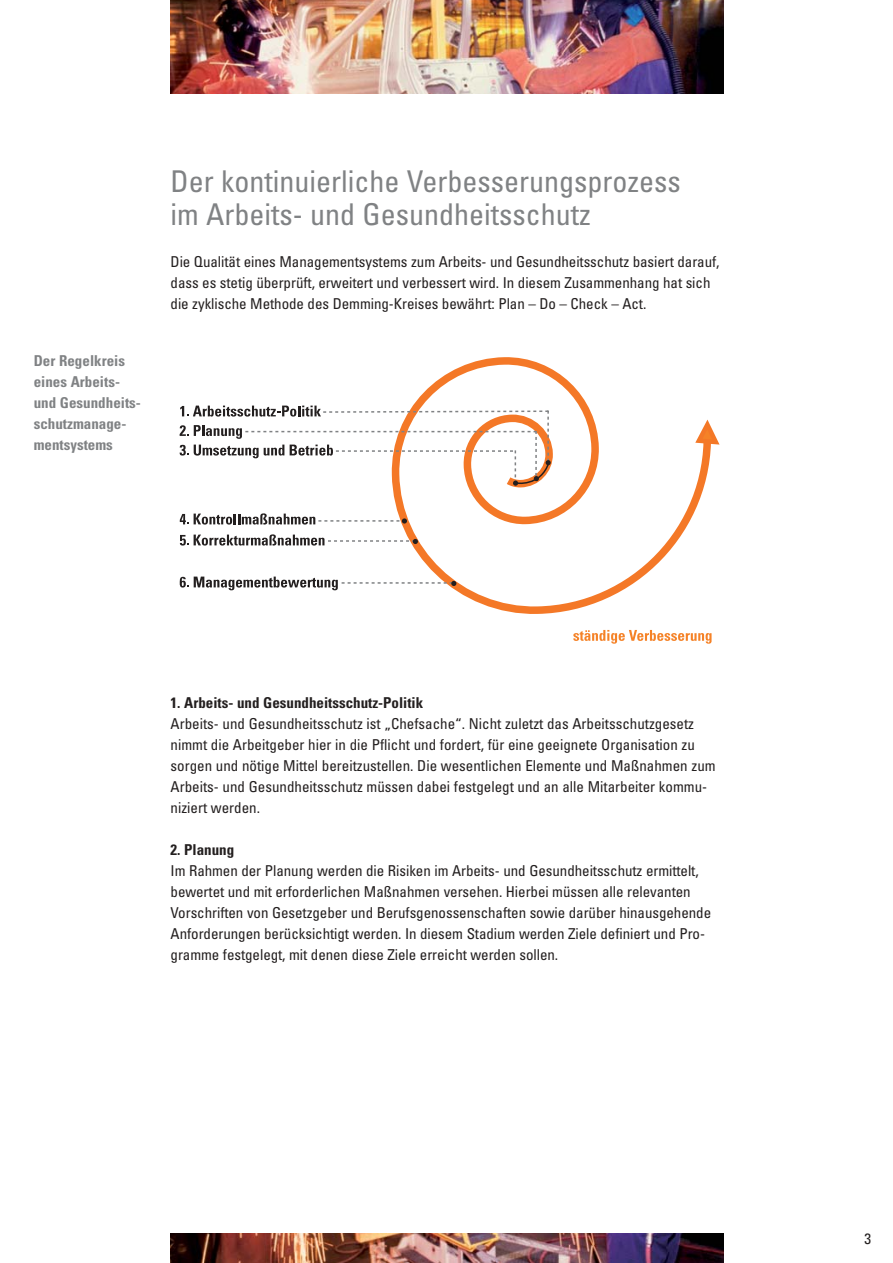
<style>
.page{position:relative;width:893px;height:1263px;background:#fff}
.page>*{position:absolute;margin:0;border:0;box-sizing:border-box;transform-origin:0 0}
.t1{font:condensed 30px/33px "Univers";color:#808284}
.t2{font:condensed 15px/21px "Univers";letter-spacing:-.005em;color:#231f1f}
.t3{font:700 condensed 15px/21px "Univers";color:#808284}
.t4{font:700 condensed 15px "Univers";color:#231f1f}
</style>
<div class="page">
<img style="left:170px;top:1233px;width:553px;height:30px">
<img style="left:170px;top:0;width:553px;height:94px">
<svg style="left:392px;top:357px;width:319px;height:257px"></svg>
<svg style="left:692px;top:415px;width:28px;height:32px"></svg>
<svg style="left:573px;top:630px;width:138px;height:14px"></svg>
<svg style="left:180px;top:406px;width:371px;height:81px"></svg>
<svg style="left:180px;top:577px;width:276px;height:13px"></svg>
<svg style="left:180px;top:513px;width:227px;height:12px"></svg>
<svg style="left:180px;top:534px;width:238px;height:12px"></svg>
<p class="t3" style="left:34px;top:352px;width:108px">Der Regelkreis eines Arbeits&shy;und Gesundheits&shy;schutzmanage&shy;mentsystems</p>
<h1 class="t1" style="left:170px;top:167px;width:511px">Der kontinuierliche Verbesserungsprozess im Arbeits- und Gesundheitsschutz</h1>
<p class="t2" style="left:170px;top:252px;width:550px">Die Qualität eines Managementsystems zum Arbeits- und Gesundheitsschutz basiert darauf, dass es stetig überprüft, erweitert und verbessert wird. In diesem Zusammenhang hat sich die zyklische Methode des Demming-Kreises bewährt: Plan – Do – Check – Act.</p>
<p class="t4" style="left:170px;top:697px;width:254px">1. Arbeits- und Gesundheitsschutz-Politik</p>
<p class="t2" style="left:170px;top:714px;width:546px">Arbeits- und Gesundheitsschutz ist „Chefsache“. Nicht zuletzt das Arbeitsschutzgesetz nimmt die Arbeitgeber hier in die Pflicht und fordert, für eine geeignete Organisation zu sorgen und nötige Mittel bereitzustellen. Die wesentlichen Elemente und Maßnahmen zum Arbeits- und Gesundheitsschutz müssen dabei festgelegt und an alle Mitarbeiter kommu&shy;niziert werden.</p>
<p class="t4" style="left:170px;top:844px;width:65px">2. Planung</p>
<p class="t2" style="left:170px;top:861px;width:542px">Im Rahmen der Planung werden die Risiken im Arbeits- und Gesundheitsschutz ermittelt, bewertet und mit erforderlichen Maßnahmen versehen. Hierbei müssen alle relevanten Vorschriften von Gesetzgeber und Berufsgenossenschaften sowie darüber hinausgehende Anforderungen berücksichtigt werden. In diesem Stadium werden Ziele definiert und Pro&shy;gramme festgelegt, mit denen diese Ziele erreicht werden sollen.</p>
<p class="t2" style="left:864px;top:1229px;width:8px">3</p>
</div>
